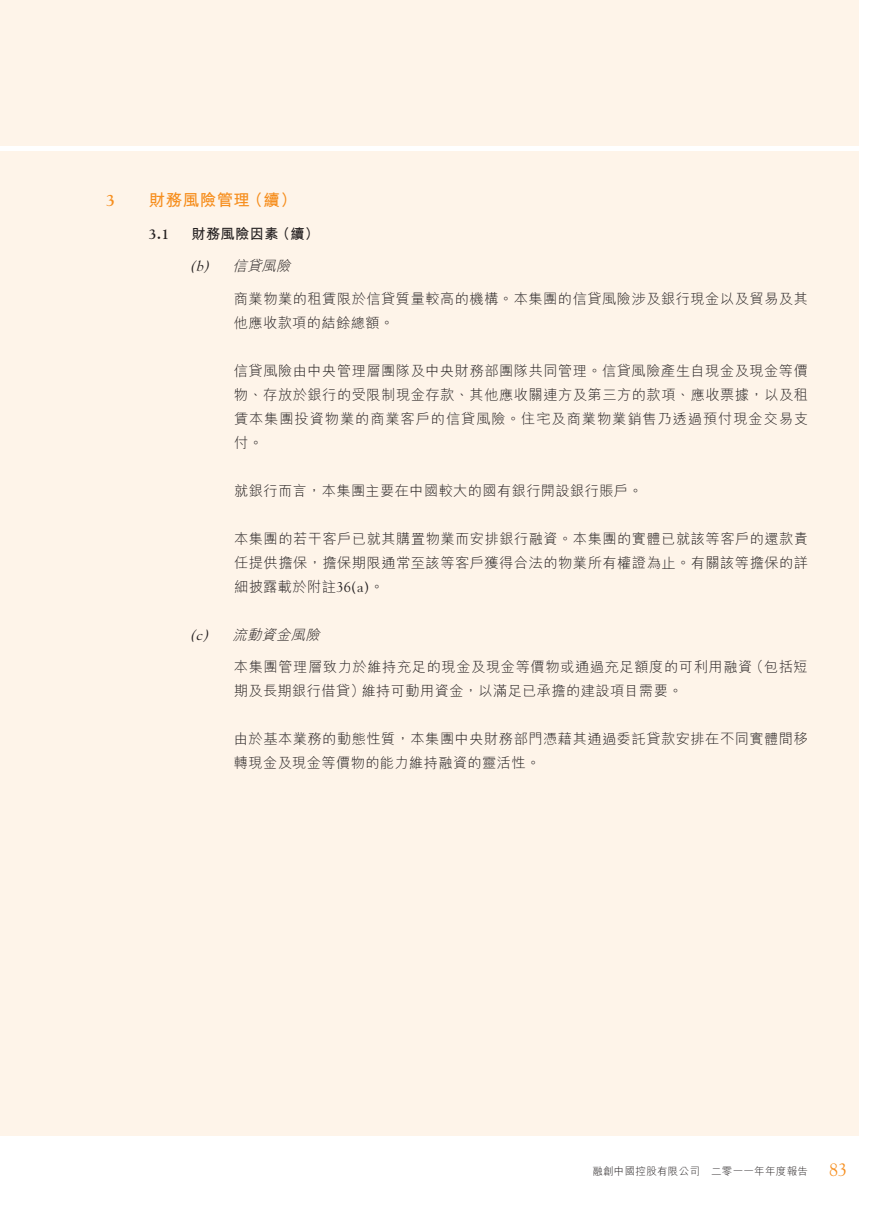
<style>
.page{position:relative;width:893px;height:1212px;background:#fff}
.page>*{position:absolute;margin:0;border:0;box-sizing:border-box;transform-origin:0 0}
.t1{font:700 16.5px "M Hei HK";letter-spacing:.03em;color:#f68e1e}
.t2{font:700 16.5px "Goudy Std";color:#f68e1e}
.t3{font:300 14.25px/24px "M Hei HK";letter-spacing:.035em;color:#231f20}
.t4{font:italic 300 14.25px "M Hei HK";color:#231f20}
.t5{font:700 14.25px "M Hei HK";letter-spacing:.03em;color:#231f20}
.t6{font:700 14.25px "Goudy Std";color:#231f20}
.t7{font:300 10.5px "M Hei HK";letter-spacing:.03em;color:#231f20}
.s1{font-family:"Goudy Std";font-weight:400}
.s2{font-family:"Goudy Std";font-weight:400;font-size:18px;color:#f68e1e}
</style>
<div class="page">
<div style="left:0;top:0;width:859px;height:1135px;background:#fef4e9"></div>
<hr style="left:0;top:147px;width:859px;height:4px;background:#fff">
<p class="t2" style="left:106px;top:190px;width:11px">3</p>
<p class="t1" style="left:149px;top:188px;width:150px">財務風險管理（續）</p>
<p class="t6" style="left:149px;top:225px;width:22px">3.1</p>
<p class="t5" style="left:191px;top:223px;width:129px">財務風險因素（續）</p>
<p class="t4" style="left:190px;top:256px;width:107px"><span class="s1">(b)</span> 信貸風險</p>
<p class="t3" style="left:234px;top:286px;width:576px">商業物業的租賃限於信貸質量較高的機構。本集團的信貸風險涉及銀行現金以及貿易及其他應收款項的結餘總額。</p>
<p class="t3" style="left:234px;top:358px;width:576px;text-align:justify">信貸風險由中央管理層團隊及中央財務部團隊共同管理。信貸風險產生自現金及現金等價物、存放於銀行的受限制現金存款、其他應收關連方及第三方的款項、應收票據，以及租賃本集團投資物業的商業客戶的信貸風險。住宅及商業物業銷售乃透過預付現金交易支付。</p>
<p class="t3" style="left:234px;top:478px;width:410px">就銀行而言，本集團主要在中國較大的國有銀行開設銀行賬戶。</p>
<p class="t3" style="left:234px;top:526px;width:576px;text-align:justify">本集團的若干客戶已就其購置物業而安排銀行融資。本集團的實體已就該等客戶的還款責任提供擔保，擔保期限通常至該等客戶獲得合法的物業所有權證為止。有關該等擔保的詳細披露載於附註<span class="s1">36(a)</span>。</p>
<p class="t4" style="left:190px;top:624px;width:136px"><span class="s1">(c)</span> 流動資金風險</p>
<p class="t3" style="left:234px;top:654px;width:576px">本集團管理層致力於維持充足的現金及現金等價物或通過充足額度的可利用融資（包括短期及長期銀行借貸）維持可動用資金，以滿足已承擔的建設項目需要。</p>
<p class="t3" style="left:234px;top:726px;width:576px">由於基本業務的動態性質，本集團中央財務部門憑藉其通過委託貸款安排在不同實體間移轉現金及現金等價物的能力維持融資的靈活性。</p>
<p class="t7" style="left:592px;top:1163px;width:256px">融創中國控股有限公司 二零一一年年度報告 <span class="s2">83</span></p>
</div>
